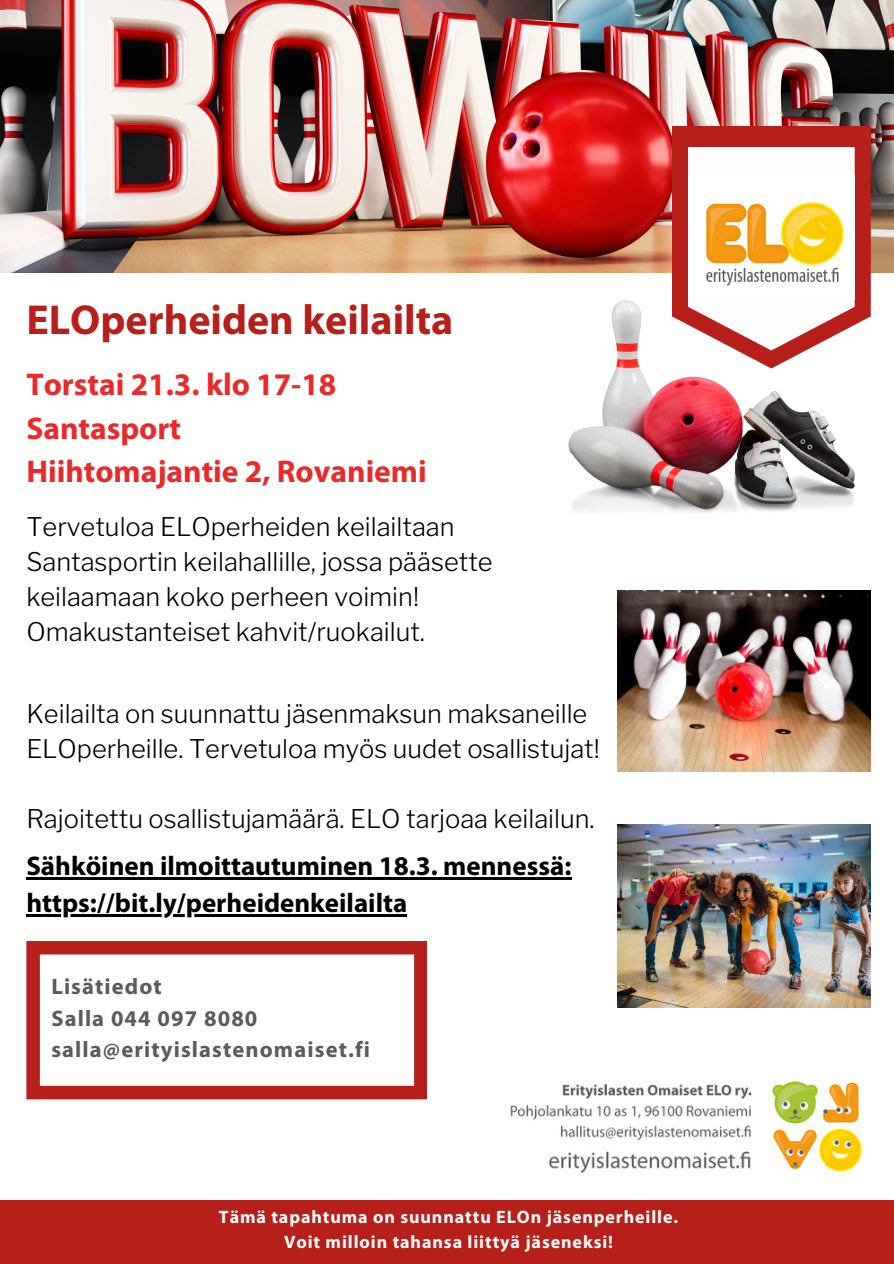
<style>
.page{position:relative;width:894px;height:1264px;background:#fff}
.page>*{position:absolute;margin:0;border:0;box-sizing:border-box;transform-origin:0 0}
.t1{font:700 42px "Myriad Pro";color:#b71f1b}
.t2{font:700 31.5px/43.8px "Myriad Pro";color:#ea2a2a}
.t3{font:700 27px/37.2px "Myriad Pro";color:#000}
.t4{font:300 25.5px/34.8px "Libre Franklin";color:#000}
.t5{font:700 22.5px/31.5px "Myriad Pro";letter-spacing:.05em;color:#5a5a5f}
.t6{font:700 18px "Myriad Pro";letter-spacing:.05em;color:#fdfdfc}
</style>
<div class="page">
<img style="left:510px;top:1081px;width:352px;height:92px">
<div style="left:0;top:1199px;width:893px;height:64px;background:#b71f1b"></div>
<svg style="left:26px;top:941px;width:401px;height:158px"></svg>
<img style="left:0;top:0;width:893px;height:272px">
<div style="left:671px;top:126px;width:199px;height:199px;background:#b71f1b"></div>
<svg style="left:687px;top:147px;width:167px;height:28px"></svg>
<img style="left:687px;top:175px;width:167px;height:125px">
<img style="left:568px;top:300px;width:286px;height:213px">
<img style="left:617px;top:590px;width:253px;height:181px">
<img style="left:617px;top:824px;width:253px;height:183px">
<hr style="left:26px;top:877px;width:545px;height:2px;background:#000">
<hr style="left:26px;top:914px;width:381px;height:2px;background:#000">
<p class="t1" style="left:26px;top:303px;width:428px">ELOperheiden keilailta</p>
<p class="t2" style="left:26px;top:365px;width:401px">Torstai 21.3. klo 17-18<br>Santasport<br>Hiihtomajantie 2, Rovaniemi</p>
<h3 class="t4" style="left:26px;top:510px;width:467px">Tervetuloa ELOperheiden keilailtaan Santasportin keilahallille, jossa pääsette keilaamaan koko perheen voimin!<br>Omakustanteiset kahvit/ruokailut.</h3>
<h5 class="t4" style="left:26px;top:696px;width:575px">Keilailta on suunnattu jäsenmaksun maksaneille<br>ELOperheille. Tervetuloa myös uudet osallistujat!</h5>
<p class="t4" style="left:26px;top:801px;width:569px">Rajoitettu osallistujamäärä. ELO tarjoaa keilailun.</p>
<p class="t3" style="left:26px;top:849px;width:546px">Sähköinen ilmoittautuminen 18.3. mennessä: https://bit.ly/perheidenkeilailta</p>
<p class="t5" style="left:51px;top:972px;width:320px">Lisätiedot<br>Salla 044 097 8080 salla@erityislastenomaiset.fi</p>
<h4 class="t6" style="left:219px;top:1209px;width:460px">Tämä tapahtuma on suunnattu ELOn jäsenperheille.</h4>
<h4 class="t6" style="left:284px;top:1234px;width:330px">Voit milloin tahansa liittyä jäseneksi!</h4>
</div>
